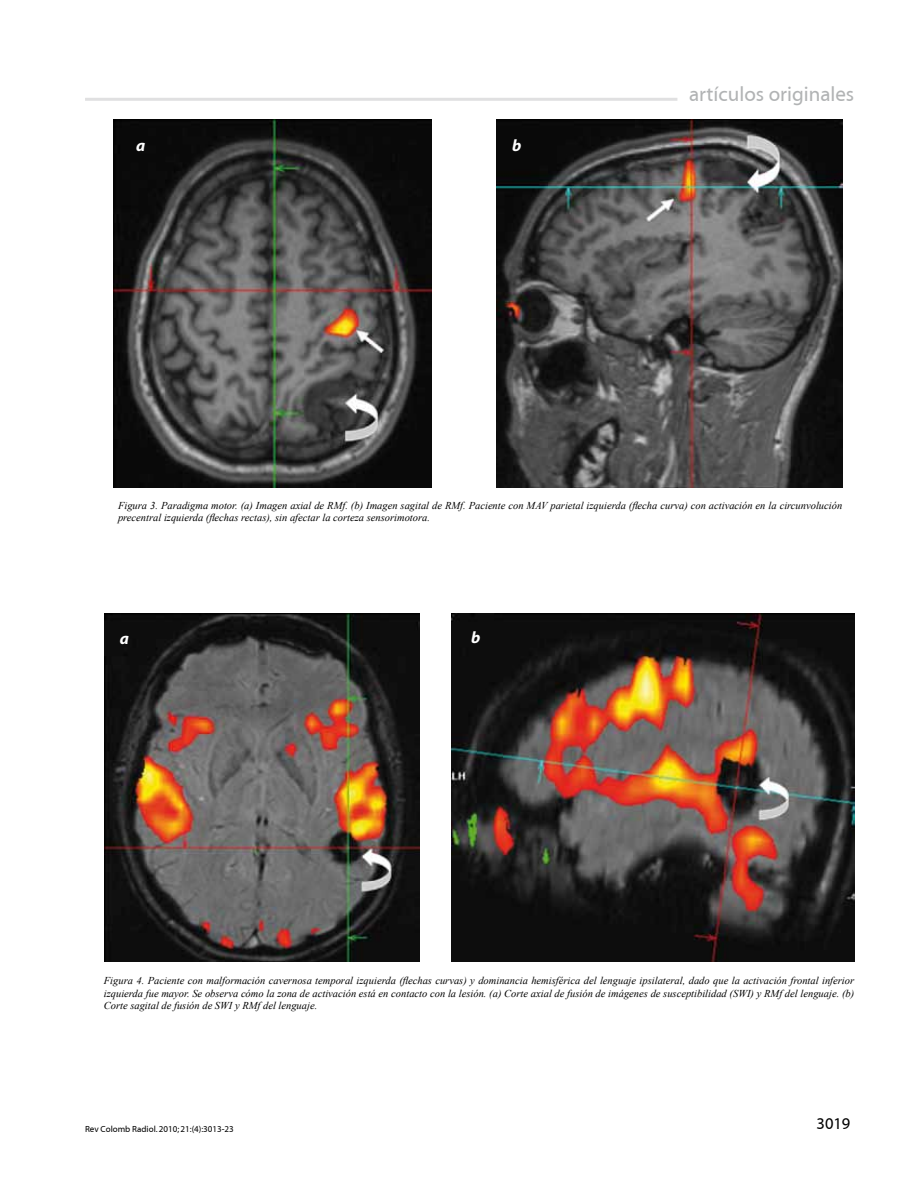
<style>
.page{position:relative;width:918px;height:1188px;background:#fff}
.page>*{position:absolute;margin:0;border:0;box-sizing:border-box;transform-origin:0 0}
.t1{font:21px "Myriad";color:#b1b3b4}
.t2{font:16.5px "Myriad";color:#000}
.t3{font:italic 700 16.5px "Myriad Pro";color:#fff}
.t4{font:italic 10.5px/12.6px "Times New Roman";color:#000}
.t5{font:9px "Myriad";color:#000}
</style>
<div class="page">
<hr style="left:85px;top:98px;width:592px;height:3px;background:#e0e0e1">
<img style="left:114px;top:119px;width:317px;height:368px">
<img style="left:496px;top:119px;width:346px;height:368px">
<img style="left:104px;top:613px;width:316px;height:348px">
<img style="left:452px;top:614px;width:402px;height:348px">
<h2 class="t3" style="left:136px;top:134px;width:11px">a</h2>
<h2 class="t3" style="left:512px;top:134px;width:11px">b</h2>
<h1 class="t1" style="left:689px;top:84px;width:167px">artículos originales</h1>
<p class="t4" style="left:118px;top:498px;width:726px">Figura 3. Paradigma motor. (a) Imagen axial de RMf. (b) Imagen sagital de RMf. Paciente con MAV parietal izquierda (flecha curva) con activación en la circunvolución precentral izquierda (flechas rectas), sin afectar la corteza sensorimotora.</p>
<h2 class="t3" style="left:120px;top:628px;width:11px">a</h2>
<h2 class="t3" style="left:471px;top:626px;width:11px">b</h2>
<p class="t4" style="left:104px;top:974px;width:752px;text-align:justify">Figura 4. Paciente con malformación cavernosa temporal izquierda (flechas curvas) y dominancia hemisférica del lenguaje ipsilateral, dado que la activación frontal inferior izquierda fue mayor. Se observa cómo la zona de activación está en contacto con la lesión. (a) Corte axial de fusión de imágenes de susceptibilidad (SWI) y RMf del lenguaje. (b)<br>Corte sagital de fusión de SWI y RMf del lenguaje.</p>
<p class="t5" style="left:85px;top:1125px;width:150px">Rev Colomb Radiol. 2010; 21:(4):3013-23</p>
<h2 class="t2" style="left:817px;top:1115px;width:35px">3019</h2>
</div>
